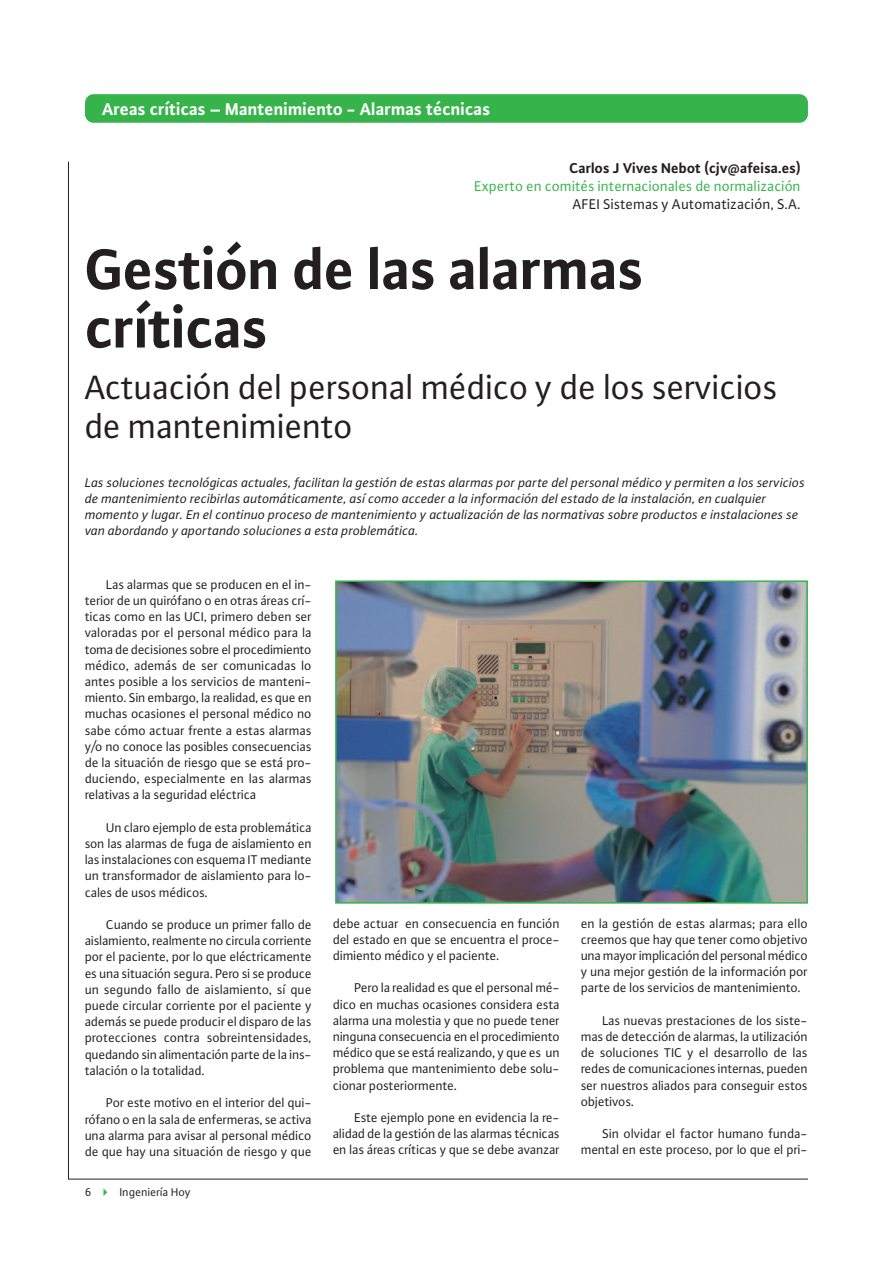
<style>
.page{position:relative;width:893px;height:1263px;background:#fff}
.page>*{position:absolute;margin:0;border:0;box-sizing:border-box;transform-origin:0 0}
.t1{font:700 60px/58.5px "WILO Plus TF";letter-spacing:-.01em;color:#231f20}
.t2{font:36px/39px "WILO Plus TF";letter-spacing:-.01em;color:#231f20}
.t3{font:700 18px "WILO Plus TF";color:#fff}
.t4{font:15px "WILO Plus TF";color:#36b44b}
.t5{font:700 15px "WILO Plus TF";color:#231f20}
.t6{font:15px "WILO Plus TF";color:#231f20}
.t7{font:13.5px/16.2px "WILO Plus TF";letter-spacing:-.01em;color:#231f20;text-align:justify}
.t8{font:italic 13.5px/16.2px "WILO Plus TF";color:#231f20}
.t9{font:12px "WILO Plus TF";color:#231f20}
.s1{color:#36b44b}
</style>
<div class="page">
<div style="left:85px;top:94px;width:723px;height:29px;background:#36b44b;border-radius:9px"></div>
<hr style="left:68px;top:1179px;width:740px;height:1px;background:#231f20">
<hr style="left:68px;top:162px;width:1px;height:1017px;background:#231f20">
<img style="left:338px;top:583px;width:467px;height:318px">
<div style="left:335px;top:580px;width:473px;height:324px;border:2px solid #36b44b"></div>
<h3 class="t3" style="left:102px;top:98px;width:390px">Areas críticas – Mantenimiento - Alarmas técnicas</h3>
<p class="t5" style="left:569px;top:159px;width:233px">Carlos J Vives Nebot (cjv@afeisa.es)</p>
<p class="t4" style="left:475px;top:178px;width:328px">Experto en comités internacionales de normalización</p>
<p class="t6" style="left:573px;top:196px;width:230px">AFEI Sistemas y Automatización, S.A.</p>
<h1 class="t1" style="left:85px;top:237px;width:560px">Gestión de las alarmas críticas</h1>
<h2 class="t2" style="left:85px;top:367px;width:694px">Actuación del personal médico y de los servicios de mantenimiento</h2>
<p class="t8" style="left:85px;top:474px;width:721px">Las soluciones tecnológicas actuales, facilitan la gestión de estas alarmas por parte del personal médico y permiten a los servicios de mantenimiento recibirlas automáticamente, así como acceder a la información del estado de la instalación, en cualquier momento y lugar. En el continuo proceso de mantenimiento y actualización de las normativas sobre productos e instalaciones se van abordando y aportando soluciones a esta problemática.</p>
<p class="t7" style="left:85px;top:576px;width:228px;text-indent:21px">Las alarmas que se producen en el in&shy;terior de un quirófano o en otras áreas crí&shy;ticas como en las UCI, primero deben ser valoradas por el personal médico para la toma de decisiones sobre el procedimiento médico, además de ser comunicadas lo antes posible a los servicios de manteni&shy;miento. Sin embargo, la realidad, es que en muchas ocasiones el personal médico no sabe cómo actuar frente a estas alarmas y/o no conoce las posibles consecuencias de la situación de riesgo que se está pro&shy;duciendo, especialmente en las alarmas relativas a la seguridad eléctrica</p>
<p class="t7" style="left:85px;top:819px;width:228px;text-indent:21px">Un claro ejemplo de esta problemática son las alarmas de fuga de aislamiento en las instalaciones con esquema IT mediante un transformador de aislamiento para lo&shy;cales de usos médicos.</p>
<p class="t7" style="left:85px;top:916px;width:228px;text-indent:21px">Cuando se produce un primer fallo de aislamiento, realmente no circula corriente por el paciente, por lo que eléctricamente es una situación segura. Pero si se produce un segundo fallo de aislamiento, sí que puede circular corriente por el paciente y además se puede producir el disparo de las protecciones contra sobreintensidades, quedando sin alimentación parte de la ins&shy;talación o la totalidad.</p>
<p class="t7" style="left:85px;top:1094px;width:228px;text-indent:21px">Por este motivo en el interior del qui&shy;rófano o en la sala de enfermeras, se activa una alarma para avisar al personal médico de que hay una situación de riesgo y que</p>
<p class="t9" style="left:85px;top:1185px;width:107px">6 <span class="s1">✔</span> Ingeniería Hoy</p>
<p class="t7" style="left:333px;top:915px;width:228px">debe actuar en consecuencia en función del estado en que se encuentra el proce&shy;dimiento médico y el paciente.</p>
<p class="t7" style="left:333px;top:979px;width:228px;text-indent:21px">Pero la realidad es que el personal mé&shy;dico en muchas ocasiones considera esta alarma una molestia y que no puede tener ninguna consecuencia en el procedimiento médico que se está realizando, y que es un problema que mantenimiento debe solu&shy;cionar posteriormente.</p>
<p class="t7" style="left:333px;top:1109px;width:228px;text-indent:21px">Este ejemplo pone en evidencia la re&shy;alidad de la gestión de las alarmas técnicas en las áreas críticas y que se debe avanzar</p>
<p class="t7" style="left:581px;top:915px;width:228px">en la gestión de estas alarmas; para ello creemos que hay que tener como objetivo una mayor implicación del personal médico y una mejor gestión de la información por parte de los servicios de mantenimiento.</p>
<p class="t7" style="left:581px;top:1012px;width:228px;text-indent:21px">Las nuevas prestaciones de los siste&shy;mas de detección de alarmas, la utilización de soluciones TIC y el desarrollo de las redes de comunicaciones internas, pueden ser nuestros aliados para conseguir estos objetivos.</p>
<p class="t7" style="left:581px;top:1125px;width:228px;text-align:right">Sin olvidar el factor humano funda&shy;mental en este proceso, por lo que el pri-</p>
</div>
